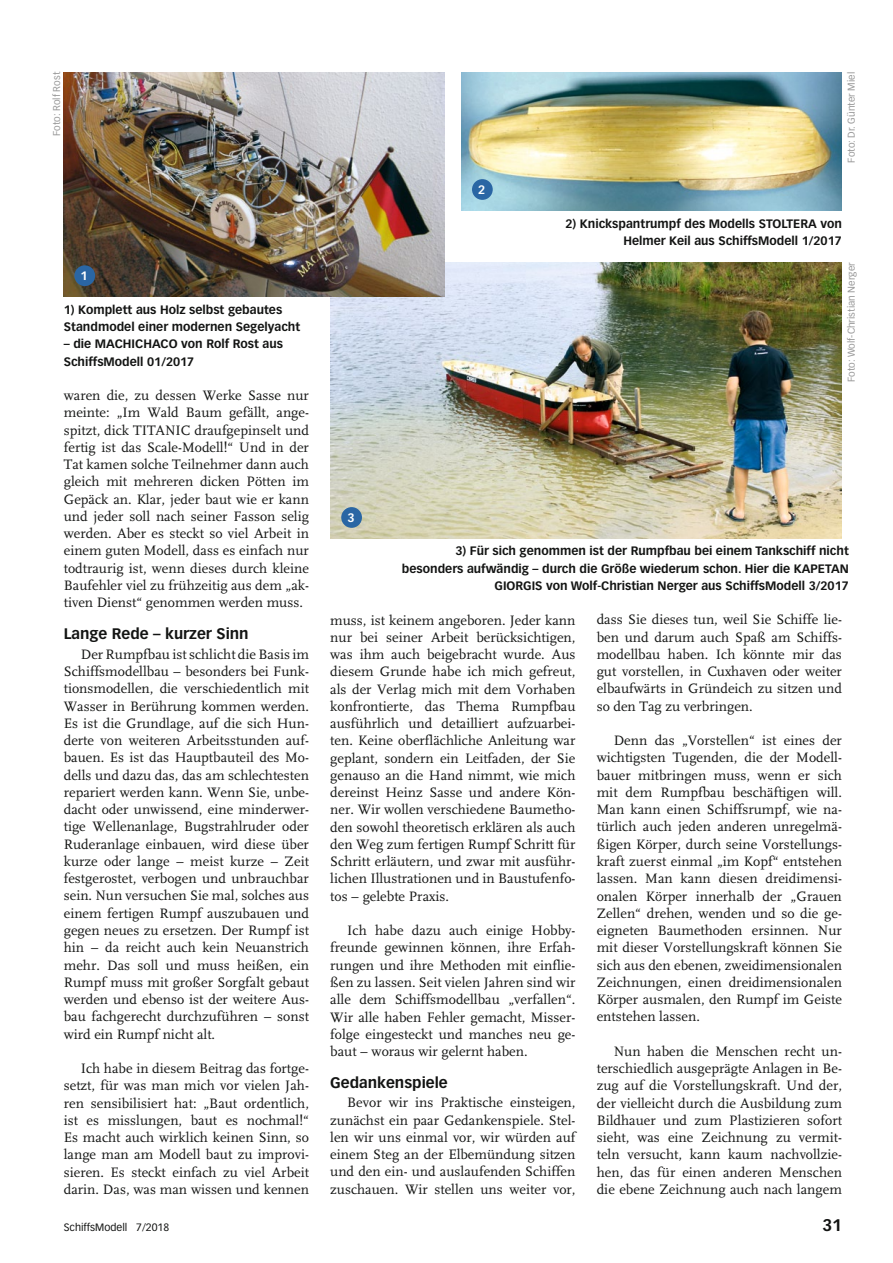
<style>
.page{position:relative;width:893px;height:1263px;background:#fff}
.page>*{position:absolute;margin:0;border:0;box-sizing:border-box;transform-origin:0 0}
.t1{font:700 16.5px "Vectora LT Std";color:#131413}
.t2{font:700 15px "Vectora LT Std";color:#131413}
.t3{font:14.25px/17.2px "FF Scala";color:#131413;text-align:justify}
.t4{font:700 12px/17.2px "Vectora LT Std";color:#131413;text-align:right}
.t5{font:700 12px "Vectora LT Std";color:#fff}
.t6{font:10.5px "Vectora LT Std";color:#131413}
.t7{font:9.75px "Vectora LT Std";color:#989898}
</style>
<div class="page">
<img style="left:330px;top:262px;width:512px;height:276px">
<img style="left:64px;top:72px;width:380px;height:225px">
<img style="left:461px;top:72px;width:381px;height:138px">
<div style="left:74px;top:265px;width:21px;height:21px;background:#2a66a4;border-radius:50%"></div>
<div style="left:472px;top:179px;width:21px;height:21px;background:#2a66a4;border-radius:50%"></div>
<div style="left:341px;top:507px;width:21px;height:21px;background:#2a66a4;border-radius:50%"></div>
<p class="t7" style="left:51px;top:136px;width:65px;rotate:-90deg">Foto: Rolf Rost</p>
<p class="t5" style="left:81px;top:269px;width:9px">1</p>
<p class="t4" style="left:64px;top:301px;width:238px;text-align:left">1) Komplett aus Holz selbst gebautes<br>Standmodel einer modernen Segelyacht</p>
<p class="t4" style="left:64px;top:335px;width:221px;text-align:left">– die MACHICHACO von Rolf Rost aus<br>SchiffsModell 01/2017</p>
<p class="t3" style="left:64px;top:387px;width:247px">waren die, zu dessen Werke Sasse nur meinte: „Im Wald Baum gefällt, ange&shy;spitzt, dick TITANIC draufgepinselt und fertig ist das Scale-Modell!“ Und in der Tat kamen solche Teilnehmer dann auch gleich mit mehreren dicken Pötten im Gepäck an. Klar, jeder baut wie er kann und jeder soll nach seiner Fasson selig werden. Aber es steckt so viel Arbeit in einem guten Modell, dass es einfach nur todtraurig ist, wenn dieses durch kleine Baufehler viel zu frühzeitig aus dem „ak&shy;tiven Dienst“ genommen werden muss.</p>
<p class="t2" style="left:64px;top:625px;width:186px">Lange Rede – kurzer Sinn</p>
<p class="t3" style="left:64px;top:646px;width:247px;text-indent:17px">Der Rumpfbau ist schlicht die Basis im Schiffsmodellbau – besonders bei Funk&shy;tionsmodellen, die verschiedentlich mit Wasser in Berührung kommen werden.<br>Es ist die Grundlage, auf die sich Hun&shy;derte von weiteren Arbeitsstunden auf&shy;bauen. Es ist das Hauptbauteil des Mo&shy;dells und dazu das, das am schlechtesten repariert werden kann. Wenn Sie, unbe&shy;dacht oder unwissend, eine minderwer&shy;tige Wellenanlage, Bugstrahlruder oder Ruderanlage einbauen, wird diese über kurze oder lange – meist kurze – Zeit festgerostet, verbogen und unbrauchbar sein. Nun versuchen Sie mal, solches aus einem fertigen Rumpf auszubauen und gegen neues zu ersetzen. Der Rumpf ist hin – da reicht auch kein Neuanstrich mehr. Das soll und muss heißen, ein Rumpf muss mit großer Sorgfalt gebaut werden und ebenso ist der weitere Aus&shy;bau fachgerecht durchzuführen – sonst wird ein Rumpf nicht alt.</p>
<p class="t3" style="left:64px;top:1060px;width:247px;text-indent:17px">Ich habe in diesem Beitrag das fortge&shy;setzt, für was man mich vor vielen Jah&shy;ren sensibilisiert hat: „Baut ordentlich, ist es misslungen, baut es nochmal!“ Es macht auch wirklich keinen Sinn, so lange man am Modell baut zu improvi&shy;sieren. Es steckt einfach zu viel Arbeit darin. Das, was man wissen und kennen</p>
<p class="t5" style="left:478px;top:183px;width:9px">2</p>
<p class="t7" style="left:846px;top:163px;width:92px;rotate:-90deg">Foto: Dr. Günter Miel</p>
<p class="t4" style="left:565px;top:215px;width:278px">2) Knickspantrumpf des Modells STOLTERA von<br>Helmer Keil aus SchiffsModell 1/2017</p>
<p class="t7" style="left:846px;top:382px;width:121px;rotate:-90deg">Foto: Wolf-Christian Nerger</p>
<p class="t5" style="left:347px;top:511px;width:9px">3</p>
<p class="t4" style="left:402px;top:542px;width:448px">3) Für sich genommen ist der Rumpfbau bei einem Tankschiff nicht besonders aufwändig – durch die Größe wiederum schon. Hier die KAPETAN<br>GIORGIS von Wolf-Christian Nerger aus SchiffsModell 3/2017</p>
<p class="t3" style="left:330px;top:611px;width:247px">muss, ist keinem angeboren. Jeder kann nur bei seiner Arbeit berücksichtigen, was ihm auch beigebracht wurde. Aus diesem Grunde habe ich mich gefreut, als der Verlag mich mit dem Vorhaben konfrontierte, das Thema Rumpfbau ausführlich und detailliert aufzuarbei&shy;ten. Keine oberflächliche Anleitung war geplant, sondern ein Leitfaden, der Sie genauso an die Hand nimmt, wie mich dereinst Heinz Sasse und andere Kön&shy;ner. Wir wollen verschiedene Baumetho&shy;den sowohl theoretisch erklären als auch den Weg zum fertigen Rumpf Schritt für Schritt erläutern, und zwar mit ausführ&shy;lichen Illustrationen und in Baustufenfo&shy;tos – gelebte Praxis.</p>
<p class="t3" style="left:330px;top:922px;width:247px;text-indent:17px">Ich habe dazu auch einige Hobby&shy;freunde gewinnen können, ihre Erfah&shy;rungen und ihre Methoden mit einflie&shy;ßen zu lassen. Seit vielen Jahren sind wir alle dem Schiffsmodellbau „verfallen“.<br>Wir alle haben Fehler gemacht, Misser&shy;folge eingesteckt und manches neu ge&shy;baut – woraus wir gelernt haben.</p>
<p class="t2" style="left:330px;top:1073px;width:119px">Gedankenspiele</p>
<p class="t3" style="left:330px;top:1094px;width:247px;text-indent:17px">Bevor wir ins Praktische einsteigen, zunächst ein paar Gedankenspiele. Stel&shy;len wir uns einmal vor, wir würden auf einem Steg an der Elbemündung sitzen und den ein- und auslaufenden Schiffen zuschauen. Wir stellen uns weiter vor,</p>
<p class="t3" style="left:597px;top:611px;width:247px">dass Sie dieses tun, weil Sie Schiffe lie&shy;ben und darum auch Spaß am Schiffs&shy;modellbau haben. Ich könnte mir das gut vorstellen, in Cuxhaven oder weiter elbaufwärts in Gründeich zu sitzen und so den Tag zu verbringen.</p>
<p class="t3" style="left:597px;top:732px;width:247px;text-indent:17px">Denn das „Vorstellen“ ist eines der wichtigsten Tugenden, die der Modell&shy;bauer mitbringen muss, wenn er sich mit dem Rumpfbau beschäftigen will.<br>Man kann einen Schiffsrumpf, wie na&shy;türlich auch jeden anderen unregelmä&shy;ßigen Körper, durch seine Vorstellungs&shy;kraft zuerst einmal „im Kopf“ entstehen lassen. Man kann diesen dreidimensi&shy;onalen Körper innerhalb der „Grauen Zellen“ drehen, wenden und so die ge&shy;eigneten Baumethoden ersinnen. Nur mit dieser Vorstellungskraft können Sie sich aus den ebenen, zweidimensionalen Zeichnungen, einen dreidimensionalen Körper ausmalen, den Rumpf im Geiste entstehen lassen.</p>
<p class="t3" style="left:597px;top:1043px;width:247px;text-indent:17px">Nun haben die Menschen recht un&shy;terschiedlich ausgeprägte Anlagen in Be&shy;zug auf die Vorstellungskraft. Und der, der vielleicht durch die Ausbildung zum Bildhauer und zum Plastizieren sofort sieht, was eine Zeichnung zu vermit&shy;teln versucht, kann kaum nachvollzie&shy;hen, das für einen anderen Menschen die ebene Zeichnung auch nach langem</p>
<p class="t6" style="left:64px;top:1221px;width:107px">SchiffsModell 7/2018</p>
<p class="t1" style="left:822px;top:1215px;width:21px">31</p>
</div>
